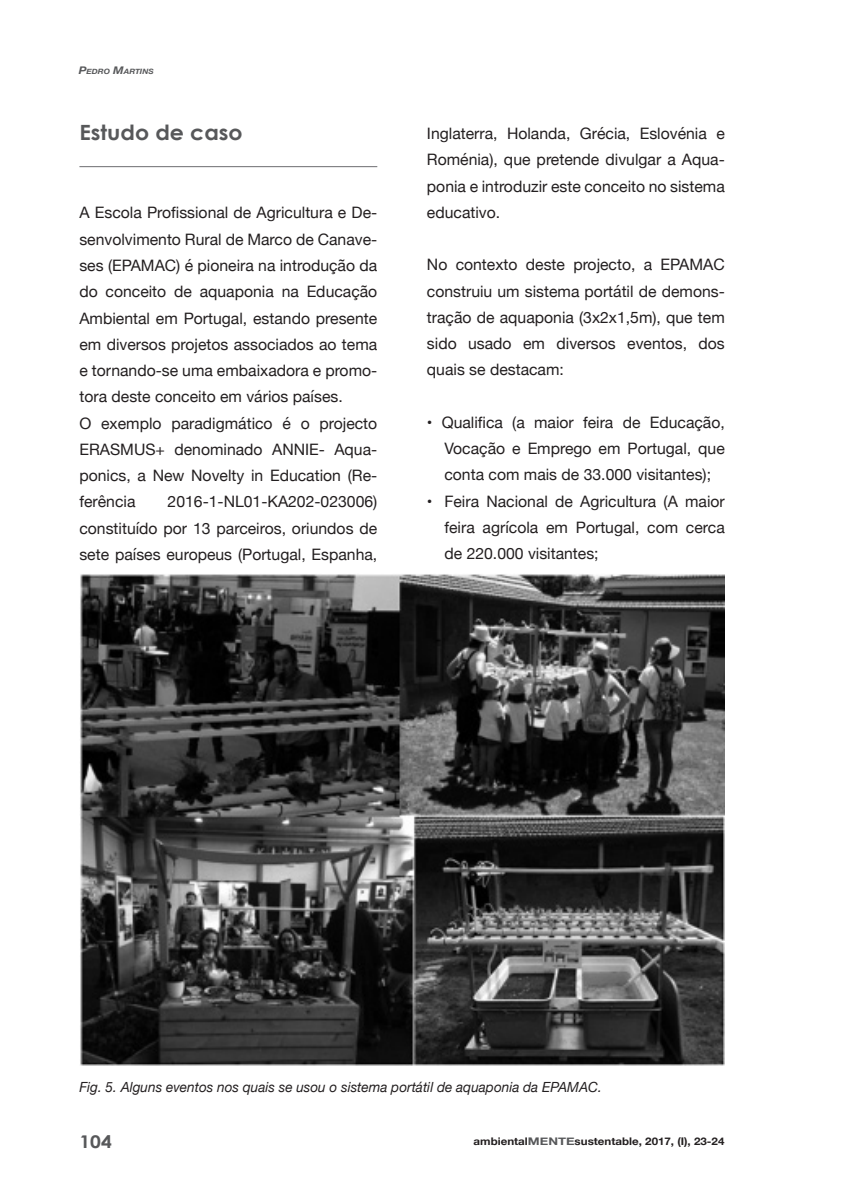
<style>
.page{position:relative;width:844px;height:1191px;background:#fff}
.page>*{position:absolute;margin:0;border:0;box-sizing:border-box;transform-origin:0 0}
.t1{font:700 21px "Century Gothic";color:#57585a;scale:1.05 1}
.t2{font:700 17.5px "Century Gothic";color:#57585a;scale:1.1 1}
.t3{font:15.75px/26.2px "Helvetica Neue";color:#231f20;text-align:justify}
.t4{font:italic 14px "Helvetica Neue";color:#231f20}
.t5{font:700 10.5px "Helvetica Neue";color:#231f20;scale:1.1 1}
.t6{font:italic 700 7.35px "Helvetica Neue";color:#57585a;scale:1.1 1}
.s1{font-size:10.5px}
.s2{color:#57585a}
</style>
<div class="page">
<hr style="left:79px;top:166px;width:298px;height:1px;background:#6c6d70">
<img style="left:80px;top:574px;width:644px;height:491px">
<p class="t6" style="left:79px;top:66px;width:69px"><span class="s1">P</span>EDRO <span class="s1">M</span>ARTINS</p>
<h1 class="t1" style="left:79px;top:119px;width:157px">Estudo de caso</h1>
<p class="t3" style="left:79px;top:199px;width:299px;text-align:left">A Escola Profissional de Agricultura e De&shy;senvolvimento Rural de Marco de Canave&shy;ses (EPAMAC) é pioneira na introdução da do conceito de aquaponia na Educação Ambiental em Portugal, estando presente em diversos projetos associados ao tema e tornando-se uma embaixadora e promo&shy;tora deste conceito em vários países.<br>O exemplo paradigmático é o projecto ERASMUS+ denominado ANNIE- Aqua&shy;ponics, a New Novelty in Education (Re&shy;ferência</p>
<p class="t3" style="left:79px;top:488px;width:299px;text-indent:88px">2016-1-NL01-KA202-023006) constituído por 13 parceiros, oriundos de sete países europeus (Portugal, Espanha,</p>
<p class="t3" style="left:427px;top:120px;width:299px">Inglaterra, Holanda, Grécia, Eslovénia e Roménia), que pretende divulgar a Aqua&shy;ponia e introduzir este conceito no sistema educativo.</p>
<p class="t3" style="left:427px;top:251px;width:299px">No contexto deste projecto, a EPAMAC construiu um sistema portátil de demons&shy;tração de aquaponia (3x2x1,5m), que tem sido usado em diversos eventos, dos quais se destacam:</p>
<p class="t3" style="left:444px;top:409px;width:282px;text-indent:-18px">• Qualifica (a maior feira de Educação, Vocação e Emprego em Portugal, que conta com mais de 33.000 visitantes);</p>
<p class="t3" style="left:444px;top:488px;width:282px;text-indent:-18px">• Feira Nacional de Agricultura (A maior feira agrícola em Portugal, com cerca de 220.000 visitantes;</p>
<p class="t4" style="left:79px;top:1079px;width:523px">Fig. 5. Alguns eventos nos quais se usou o sistema portátil de aquaponia da EPAMAC.</p>
<p class="t2" style="left:79px;top:1130px;width:31px">104</p>
<p class="t5" style="left:473px;top:1134px;width:229px">ambiental<span class="s2">MENTE</span>sustentable, 2017, (I), 23-24</p>
</div>
